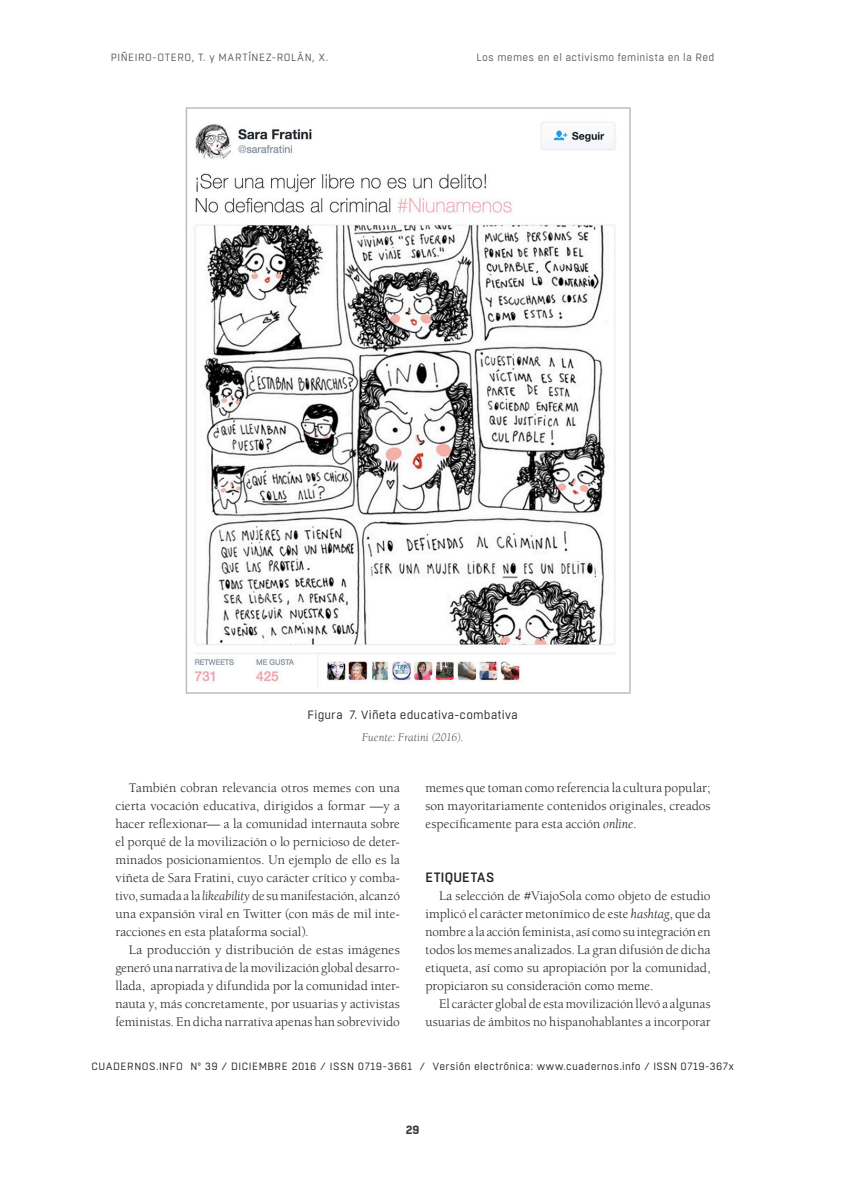
<style>
.page{position:relative;width:851px;height:1191px;background:#fff}
.page>*{position:absolute;margin:0;border:0;box-sizing:border-box;transform-origin:0 0}
.texto-contenido{font:13.5px/18px "Berkeley Std";letter-spacing:.005em;color:#231f20;text-align:justify}
.titulo-seccion{font:500 13.5px "Boxed";letter-spacing:.015em;color:#231f20}
.t1{font:12px "Boxed";letter-spacing:.015em;color:#231f20}
.fuente{font:italic 12px "Berkeley Std";color:#57585a}
.t2{font:700 12px "Boxed";color:#3e3e3f}
.t3{font:10.5px "Boxed";letter-spacing:.045em;color:#231f20}
.t4{font:10.5px "Boxed";letter-spacing:.04em;color:#57585a}
.s1{font-style:italic}
</style>
<div class="page">
<img style="left:194px;top:122px;width:422px;height:565px">
<p class="t4" style="left:111px;top:51px;width:219px">PIÑEIRO-OTERO, T. y MARTÍNEZ-ROLÁN, X.</p>
<p class="t4" style="left:476px;top:51px;width:239px">Los memes en el activismo feminista en la Red</p>
<p class="t1" style="left:307px;top:707px;width:212px">Figura 7. Viñeta educativa-combativa</p>
<p class="fuente" style="left:362px;top:731px;width:103px">Fuente: Fratini (2016).</p>
<p class="texto-contenido" style="left:115px;top:779px;width:286px;text-indent:14px">También cobran relevancia otros memes con una cierta vocación educativa, dirigidos a formar —y a hacer reflexionar— a la comunidad internauta sobre el porqué de la movilización o lo pernicioso de deter&shy;minados posicionamientos. Un ejemplo de ello es la viñeta de Sara Fratini, cuyo carácter crítico y comba&shy;tivo, sumada a la <span class="s1">likeability</span> de su manifestación, alcanzó una expansión viral en Twitter (con más de mil inte&shy;racciones en esta plataforma social).</p>
<p class="texto-contenido" style="left:115px;top:941px;width:286px;text-indent:14px">La producción y distribución de estas imágenes generó una narrativa de la movilización global desarro&shy;llada, apropiada y difundida por la comunidad inter&shy;nauta y, más concretamente, por usuarias y activistas feministas. En dicha narrativa apenas han sobrevivido</p>
<p class="texto-contenido" style="left:425px;top:779px;width:286px">memes que toman como referencia la cultura popular; son mayoritariamente contenidos originales, creados específicamente para esta acción <span class="s1">online</span>.</p>
<p class="titulo-seccion" style="left:425px;top:869px;width:70px">ETIQUETAS</p>
<p class="texto-contenido" style="left:425px;top:887px;width:286px;text-indent:14px">La selección de #ViajoSola como objeto de estudio implicó el carácter metonímico de este <span class="s1">hashtag</span>, que da nombre a la acción feminista, así como su integración en todos los memes analizados. La gran difusión de dicha etiqueta, así como su apropiación por la comunidad, propiciaron su consideración como meme.</p>
<p class="texto-contenido" style="left:425px;top:995px;width:286px;text-align:right">El carácter global de esta movilización llevó a algunas usuarias de ámbitos no hispanohablantes a incorporar</p>
<p class="t3" style="left:91px;top:1060px;width:644px">CUADERNOS.INFO Nº 39 / DICIEMBRE 2016 / ISSN 0719-3661 / Versión electrónica: www.cuadernos.info / ISSN 0719-367x</p>
<p class="t2" style="left:406px;top:1122px;width:15px">29</p>
</div>
